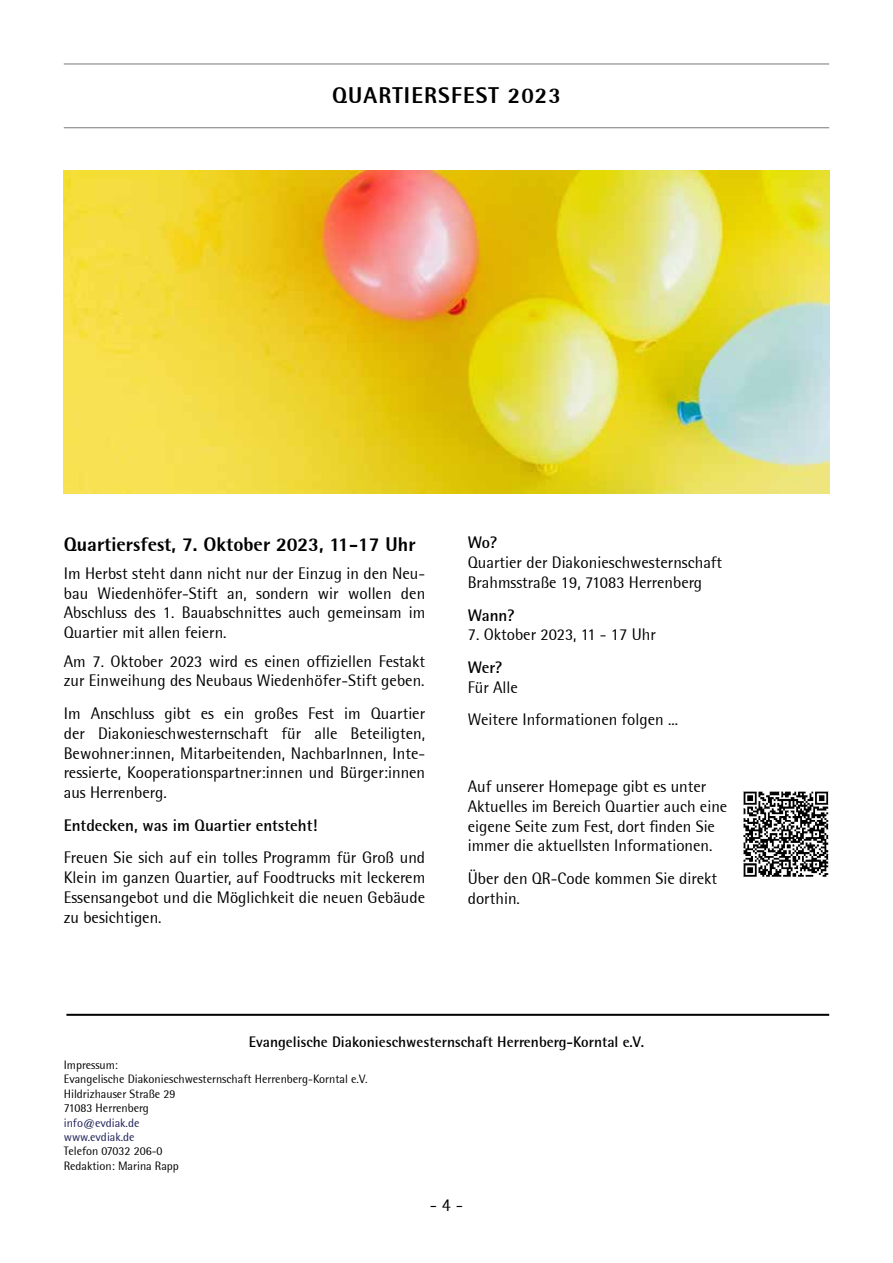
<style>
.page{position:relative;width:893px;height:1263px;background:#fff}
.page>*{position:absolute;margin:0;border:0;box-sizing:border-box;transform-origin:0 0}
.t1{font:800 22.5px "Rotis Semi Sans";letter-spacing:.05em;color:#000}
.t2{font:800 19.5px "Rotis Semi Sans";color:#000}
.t3{font:18px "Rotis Semi Sans";color:#000}
.t4{font:16.5px/19.8px "Rotis Semi Sans";color:#000}
.t5{font:700 16.5px "Rotis Semi Sans";color:#000}
.t6{font:700 15px "Rotis Semi Sans";color:#000}
.t7{font:12px/14.4px "Rotis Semi Sans";color:#000}
.t8{font:12px/14.4px "Rotis Semi Sans";color:#1a1d56}
</style>
<div class="page">
<hr style="left:64px;top:64px;width:765px;height:1px;background:#797777">
<hr style="left:64px;top:127px;width:765px;height:1px;background:#797777">
<hr style="left:66px;top:1014px;width:763px;height:2px;background:#000">
<img style="left:64px;top:170px;width:765px;height:323px">
<img style="left:743px;top:791px;width:86px;height:86px">
<h1 class="t1" style="left:332px;top:81px;width:230px">QUARTIERSFEST 2023</h1>
<p class="t2" style="left:64px;top:531px;width:353px">Quartiersfest, 7. Oktober 2023, 11-17 Uhr</p>
<p class="t4" style="left:64px;top:563px;width:363px;text-align:justify">Im Herbst steht dann nicht nur der Einzug in den Neu&shy;bau Wiedenhöfer-Stift an, sondern wir wollen den Abschluss des 1. Bauabschnittes auch gemeinsam im Quartier mit allen feiern.</p>
<p class="t4" style="left:64px;top:651px;width:363px">Am 7. Oktober 2023 wird es einen offiziellen Festakt zur Einweihung des Neubaus Wiedenhöfer-Stift geben.</p>
<p class="t4" style="left:64px;top:703px;width:363px;text-align:justify">Im Anschluss gibt es ein großes Fest im Quartier der Diakonieschwesternschaft für alle Beteiligten, Bewohner:innen, Mitarbeitenden, NachbarInnen, Inte&shy;ressierte, Kooperationspartner:innen und Bürger:innen aus Herrenberg.</p>
<p class="t5" style="left:64px;top:815px;width:255px">Entdecken, was im Quartier entsteht!</p>
<p class="t4" style="left:64px;top:848px;width:363px;text-align:justify">Freuen Sie sich auf ein tolles Programm für Groß und Klein im ganzen Quartier, auf Foodtrucks mit leckerem Essensangebot und die Möglichkeit die neuen Gebäude zu besichtigen.</p>
<p class="t5" style="left:468px;top:533px;width:31px">Wo?</p>
<p class="t4" style="left:468px;top:553px;width:256px">Quartier der Diakonieschwesternschaft<br>Brahmsstraße 19, 71083 Herrenberg</p>
<p class="t5" style="left:468px;top:605px;width:49px">Wann?</p>
<p class="t4" style="left:468px;top:625px;width:190px">7. Oktober 2023, 11 - 17 Uhr</p>
<p class="t5" style="left:468px;top:657px;width:36px">Wer?</p>
<p class="t4" style="left:468px;top:671px;width:212px;line-height:32.5px">Für Alle<br>Weitere Informationen folgen ...</p>
<p class="t4" style="left:468px;top:776px;width:261px">Auf unserer Homepage gibt es unter Aktuelles im Bereich Quartier auch eine eigene Seite zum Fest, dort finden Sie immer die aktuellsten Informationen.</p>
<p class="t4" style="left:468px;top:868px;width:251px">Über den QR-Code kommen Sie direkt dorthin.</p>
<p class="t6" style="left:249px;top:1033px;width:397px">Evangelische Diakonieschwesternschaft Herrenberg-Korntal e.V.</p>
<p class="t7" style="left:64px;top:1058px;width:305px">Impressum:<br>Evangelische Diakonieschwesternschaft Herrenberg-Korntal e.V.<br>Hildrizhauser Straße 29<br>71083 Herrenberg</p>
<p class="t8" style="left:64px;top:1115px;width:77px">info@evdiak.de www.evdiak.de</p>
<p class="t7" style="left:64px;top:1144px;width:117px">Telefon 07032 206-0<br>Redaktion: Marina Rapp</p>
<p class="t3" style="left:430px;top:1195px;width:35px">- 4 -</p>
</div>
